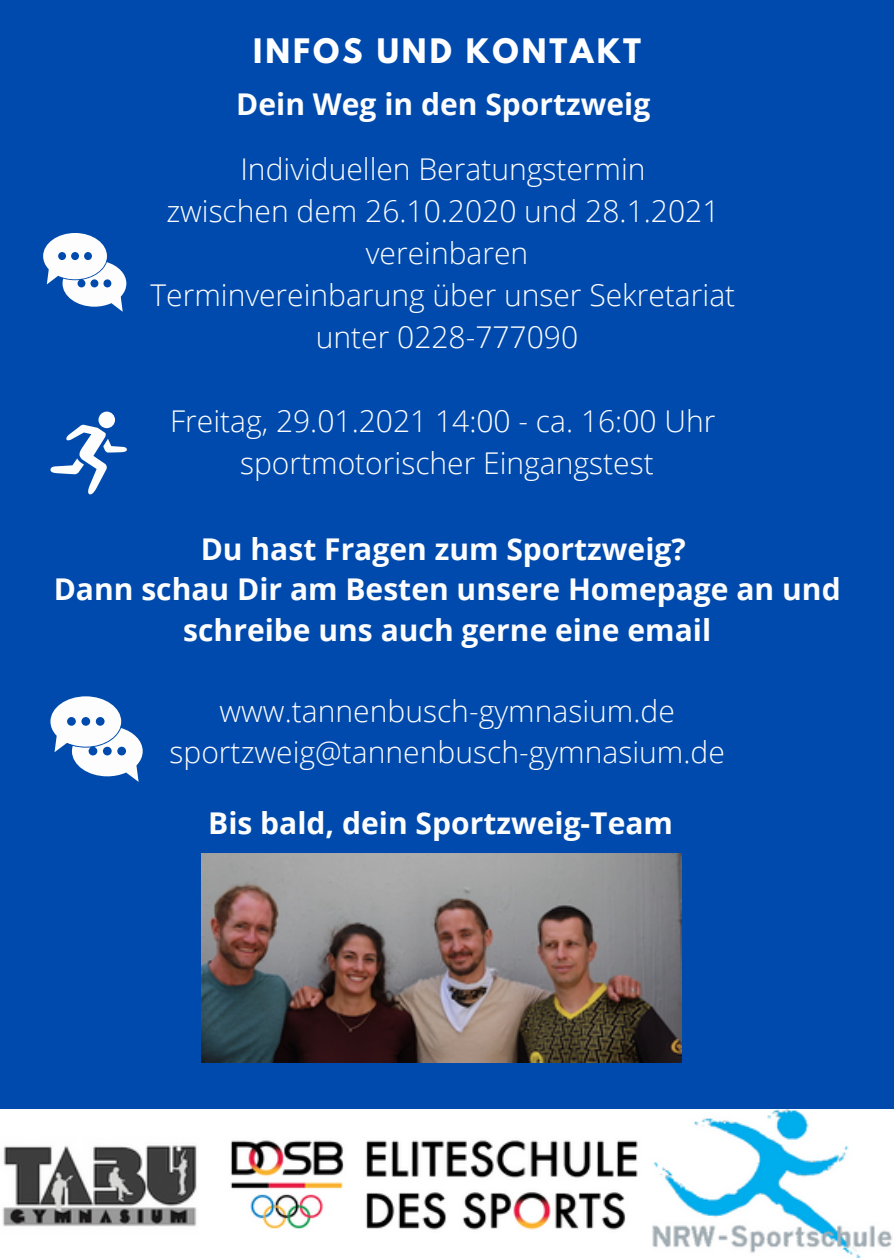
<style>
.page{position:relative;width:894px;height:1258px;background:#fff}
.page>*{position:absolute;margin:0;border:0;box-sizing:border-box;transform-origin:0 0}
.t1{font:300 30px/42px "Open Sans";color:#fdfdfd;text-align:center}
.t2{font:700 30px/40.5px "Open Sans";color:#fdfdfd;text-align:center}
.t3{font:700 30px "League Spartan";letter-spacing:.1em;color:#fff}
</style>
<div class="page">
<div style="left:0;top:0;width:893px;height:1258px;background:#004aad"></div>
<img style="left:0;top:1109px;width:892px;height:149px">
<img style="left:201px;top:853px;width:480px;height:210px">
<svg style="left:50px;top:696px;width:93px;height:86px"></svg>
<svg style="left:43px;top:233px;width:83px;height:79px"></svg>
<div style="left:98px;top:412px;width:17px;height:16px;background:#fdfdfd;border-radius:50%"></div>
<svg style="left:50px;top:425px;width:77px;height:70px"></svg>
<p class="t3" style="left:253px;top:36px;width:389px">INFOS UND KONTAKT</p>
<p class="t2" style="left:236px;top:84px;width:415px">Dein Weg in den Sportzweig</p>
<p class="t1" style="left:150px;top:147px;width:586px">Individuellen Beratungstermin<br>zwischen dem 26.10.2020 und 28.1.2021 vereinbaren<br>Terminvereinbarung über unser Sekretariat unter 0228-777090</p>
<p class="t1" style="left:170px;top:400px;width:546px">Freitag, 29.01.2021 14:00 - ca. 16:00 Uhr sportmotorischer Eingangstest</p>
<p class="t2" style="left:54px;top:528px;width:788px">Du hast Fragen zum Sportzweig?<br>Dann schau Dir am Besten unsere Homepage an und schreibe uns auch gerne eine email</p>
<p class="t1" style="left:169px;top:690px;width:556px;line-height:40.5px">www.tannenbusch-gymnasium.de sportzweig@tannenbusch-gymnasium.de</p>
<p class="t2" style="left:208px;top:802px;width:466px">Bis bald, dein Sportzweig-Team</p>
</div>
